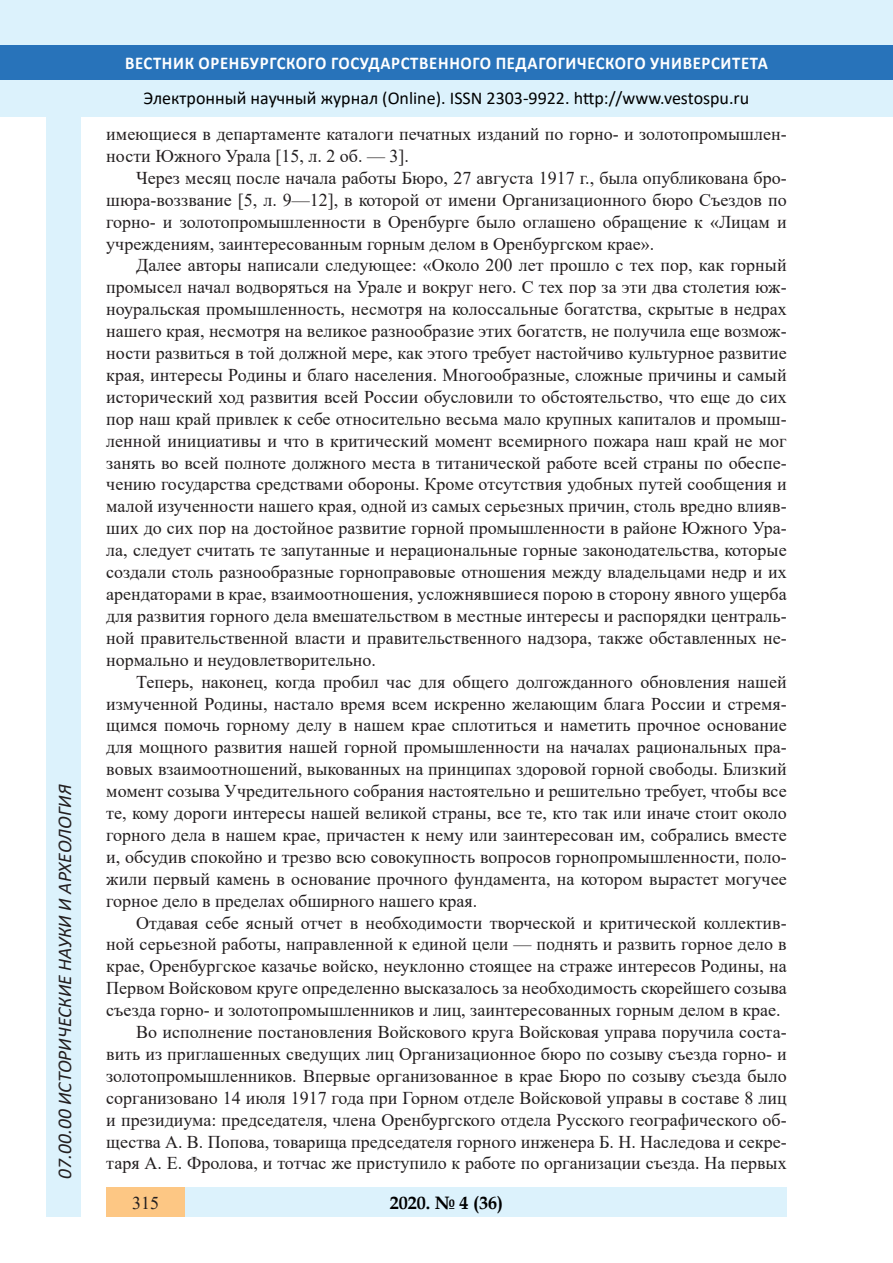
<style>
.page{position:relative;width:893px;height:1263px;background:#fff}
.page>*{position:absolute;margin:0;border:0;box-sizing:border-box;transform-origin:0 0}
.t1{font:italic 19.5px "Calibri";color:#231f20}
.Стиль2{font:18px/21.9px "Times New Roman";color:#231f20;text-align:justify}
.t2{font:18px "Calibri";color:#000}
.t3{font:700 18px "Calibri";letter-spacing:.04em;color:#fff;scale:.93 1}
.t4{font:700 18px "Book Antiqua";color:#000}
</style>
<div class="page">
<div style="left:0;top:0;width:893px;height:116px;background:#dcf2fc"></div>
<div style="left:0;top:45px;width:893px;height:34px;background:#2873ba"></div>
<div style="left:47px;top:116px;width:34px;height:1101px;background:#dcf2fc"></div>
<div style="left:106px;top:1188px;width:681px;height:29px;background:#dcf2fc"></div>
<div style="left:106px;top:1188px;width:79px;height:29px;background:#fdc784"></div>
<p class="t1" style="left:51px;top:1179px;width:395px;rotate:-90deg">07.00.00 ИСТОРИЧЕСКИЕ НАУКИ И АРХЕОЛОГИЯ</p>
<p class="t1" style="left:51px;top:1105px;width:206px;rotate:-90deg">БИОЛОГИЧЕСКИЕ НАУКИ</p>
<p class="t1" style="left:51px;top:1169px;width:11px;rotate:-90deg">3</p>
<p class="t3" style="left:125px;top:50px;width:693px">ВЕСТНИК ОРЕНБУРГСКОГО ГОСУДАРСТВЕННОГО ПЕДАГОГИЧЕСКОГО УНИВЕРСИТЕТА</p>
<p class="t2" style="left:144px;top:85px;width:607px">Электронный научный журнал (Online). ISSN 2303-9922. http://www.vestospu.ru</p>
<p class="t2" style="left:583px;top:85px;width:13px">t</p>
<p class="t2" style="left:583px;top:85px;width:13px">t</p>
<p class="Стиль2" style="left:106px;top:122px;width:682px">имеющиеся в департаменте каталоги печатных изданий по горно- и золотопромышлен&shy;ности Южного Урала [15, л. 2 об. — 3].</p>
<p class="Стиль2" style="left:106px;top:166px;width:682px;text-indent:30px">Через месяц после начала работы Бюро, 27 августа 1917 г., была опубликована бро&shy;шюра-воззвание [5, л. 9—12], в которой от имени Организационного бюро Съездов по горно- и золотопромышленности в Оренбурге было оглашено обращение к «Лицам и учреждениям, заинтересованным горным делом в Оренбургском крае».</p>
<p class="Стиль2" style="left:106px;top:254px;width:682px;text-indent:30px">Далее авторы написали следующее: «Около 200 лет прошло с тех пор, как горный промысел начал водворяться на Урале и вокруг него. С тех пор за эти два столетия юж&shy;ноуральская промышленность, несмотря на колоссальные богатства, скрытые в недрах нашего края, несмотря на великое разнообразие этих богатств, не получила еще возмож&shy;ности развиться в той должной мере, как этого требует настойчиво культурное развитие края, интересы Родины и благо населения. Многообразные, сложные причины и самый исторический ход развития всей России обусловили то обстоятельство, что еще до сих пор наш край привлек к себе относительно весьма мало крупных капиталов и промыш&shy;ленной инициативы и что в критический момент всемирного пожара наш край не мог занять во всей полноте должного места в титанической работе всей страны по обеспе&shy;чению государства средствами обороны. Кроме отсутствия удобных путей сообщения и малой изученности нашего края, одной из самых серьезных причин, столь вредно влияв&shy;ших до сих пор на достойное развитие горной промышленности в районе Южного Ура&shy;ла, следует считать те запутанные и нерациональные горные законодательства, которые создали столь разнообразные горноправовые отношения между владельцами недр и их арендаторами в крае, взаимоотношения, усложнявшиеся порою в сторону явного ущерба для развития горного дела вмешательством в местные интересы и распорядки централь&shy;ной правительственной власти и правительственного надзора, также обставленных не&shy;нормально и неудовлетворительно.</p>
<p class="Стиль2" style="left:106px;top:670px;width:682px;text-indent:30px">Теперь, наконец, когда пробил час для общего долгожданного обновления нашей измученной Родины, настало время всем искренно желающим блага России и стремя&shy;щимся помочь горному делу в нашем крае сплотиться и наметить прочное основание для мощного развития нашей горной промышленности на началах рациональных пра&shy;вовых взаимоотношений, выкованных на принципах здоровой горной свободы. Близкий момент созыва Учредительного собрания настоятельно и решительно требует, чтобы все те, кому дороги интересы нашей великой страны, все те, кто так или иначе стоит около горного дела в нашем крае, причастен к нему или заинтересован им, собрались вместе и, обсудив спокойно и трезво всю совокупность вопросов горнопромышленности, поло&shy;жили первый камень в основание прочного фундамента, на котором вырастет могучее горное дело в пределах обширного нашего края.</p>
<p class="Стиль2" style="left:106px;top:911px;width:682px;text-indent:30px">Отдавая себе ясный отчет в необходимости творческой и критической коллектив&shy;ной серьезной работы, направленной к единой цели — поднять и развить горное дело в крае, Оренбургское казачье войско, неуклонно стоящее на страже интересов Родины, на Первом Войсковом круге определенно высказалось за необходимость скорейшего созыва съезда горно- и золотопромышленников и лиц, заинтересованных горным делом в крае.</p>
<p class="Стиль2" style="left:106px;top:1020px;width:682px;text-indent:30px">Во исполнение постановления Войскового круга Войсковая управа поручила соста&shy;вить из приглашенных сведущих лиц Организационное бюро по созыву съезда горно- и золотопромышленников. Впервые организованное в крае Бюро по созыву съезда было сорганизовано 14 июля 1917 года при Горном отделе Войсковой управы в составе 8 лиц и президиума: председателя, члена Оренбургского отдела Русского географического об&shy;щества А. В. Попова, товарища председателя горного инженера Б. Н. Наследова и секре&shy;таря А. Е. Фролова, и тотчас же приступило к работе по организации съезда. На первых</p>
<p class="t4" style="left:390px;top:1190px;width:115px">2020. № 4 (36)</p>
<p class="Стиль2" style="left:132px;top:1191px;width:28px">315</p>
<p class="t4" style="left:460px;top:1190px;width:10px">2</p>
<p class="t4" style="left:408px;top:1190px;width:19px">18</p>
<p class="t4" style="left:460px;top:1190px;width:39px">1 25</p>
</div>
